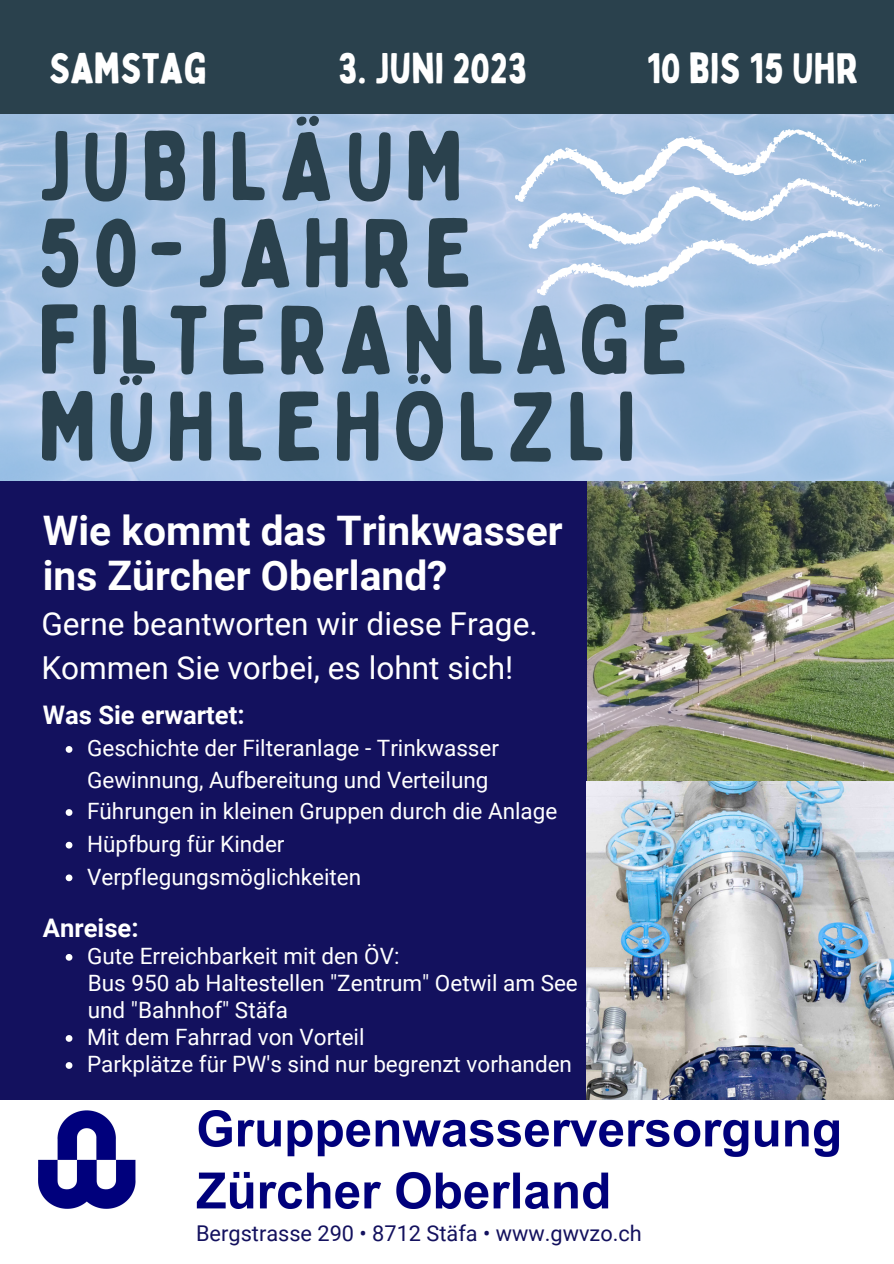
<style>
.page{position:relative;width:894px;height:1264px;background:#fff}
.page>*{position:absolute;margin:0;border:0;box-sizing:border-box;transform-origin:0 0}
.t1{font:97.2px/86.7px "Bobby Jones Soft";letter-spacing:.095em;color:#2a414d}
.t2{font:42px "Bobby Jones";color:#fff}
.t3{font:700 40.8px/45px "Roboto";color:#fff}
.t4{font:31.65px/44px "Roboto";color:#fff}
.t5{font:700 25.65px "Roboto";color:#fff}
.t6{font:22.5px/32.1px "Roboto";color:#fff}
.t7{font:21.75px "Roboto";color:#13115e}
</style>
<div class="page">
<div style="left:0;top:0;width:893px;height:1263px;background:#13115e"></div>
<img style="left:587px;top:481px;width:306px;height:301px">
<img style="left:586px;top:782px;width:307px;height:317px">
<div style="left:0;top:1099px;width:893px;height:164px;background:#fff"></div>
<img style="left:38px;top:1110px;width:799px;height:98px">
<img style="left:0;top:114px;width:893px;height:367px">
<div style="left:0;top:0;width:893px;height:114px;background:#2a414d"></div>
<svg style="left:514px;top:128px;width:369px;height:168px;background:#b5cce7"></svg>
<svg style="left:66px;top:746px;width:6px;height:6px"></svg>
<svg style="left:66px;top:809px;width:6px;height:6px"></svg>
<svg style="left:66px;top:841px;width:6px;height:7px"></svg>
<svg style="left:66px;top:874px;width:6px;height:7px"></svg>
<svg style="left:66px;top:954px;width:6px;height:6px"></svg>
<svg style="left:66px;top:1035px;width:6px;height:6px"></svg>
<svg style="left:66px;top:1062px;width:6px;height:6px"></svg>
<h2 class="t2" style="left:49px;top:42px;width:159px">SAMSTAG</h2>
<h2 class="t2" style="left:338px;top:42px;width:190px">3. JUNI 2023</h2>
<h2 class="t2" style="left:646px;top:42px;width:213px">10 BIS 15 UHR</h2>
<h1 class="t1" style="left:38px;top:125px;width:652px">JUBILÄUM<br>50-JAHRE<br>FILTERANLAGE<br>MÜHLEHÖLZLI</h1>
<h3 class="t3" style="left:43px;top:508px;width:521px">Wie kommt das Trinkwasser ins Zürcher Oberland?</h3>
<h3 class="t4" style="left:41px;top:602px;width:497px">Gerne beantworten wir diese Frage.<br>Kommen Sie vorbei, es lohnt sich!</h3>
<p class="t5" style="left:43px;top:700px;width:203px">Was Sie erwartet:</p>
<p class="t6" style="left:87px;top:732px;width:471px">Geschichte der Filteranlage - Trinkwasser Gewinnung, Aufbereitung und Verteilung Führungen in kleinen Gruppen durch die Anlage Hüpfburg für Kinder Verpflegungsmöglichkeiten</p>
<p class="t5" style="left:43px;top:912px;width:97px">Anreise:</p>
<p class="t6" style="left:87px;top:940px;width:314px">Gute Erreichbarkeit mit den ÖV:</p>
<p class="t6" style="left:88px;top:969px;width:491px;line-height:27px">Bus 950 ab Haltestellen "Zentrum" Oetwil am See und "Bahnhof" Stäfa</p>
<p class="t6" style="left:87px;top:1023px;width:486px;line-height:27px">Mit dem Fahrrad von Vorteil<br>Parkplätze für PW's sind nur begrenzt vorhanden</p>
<p class="t7" style="left:196px;top:1220px;width:447px">Bergstrasse 290 • 8712 Stäfa • www.gwvzo.ch</p>
</div>
